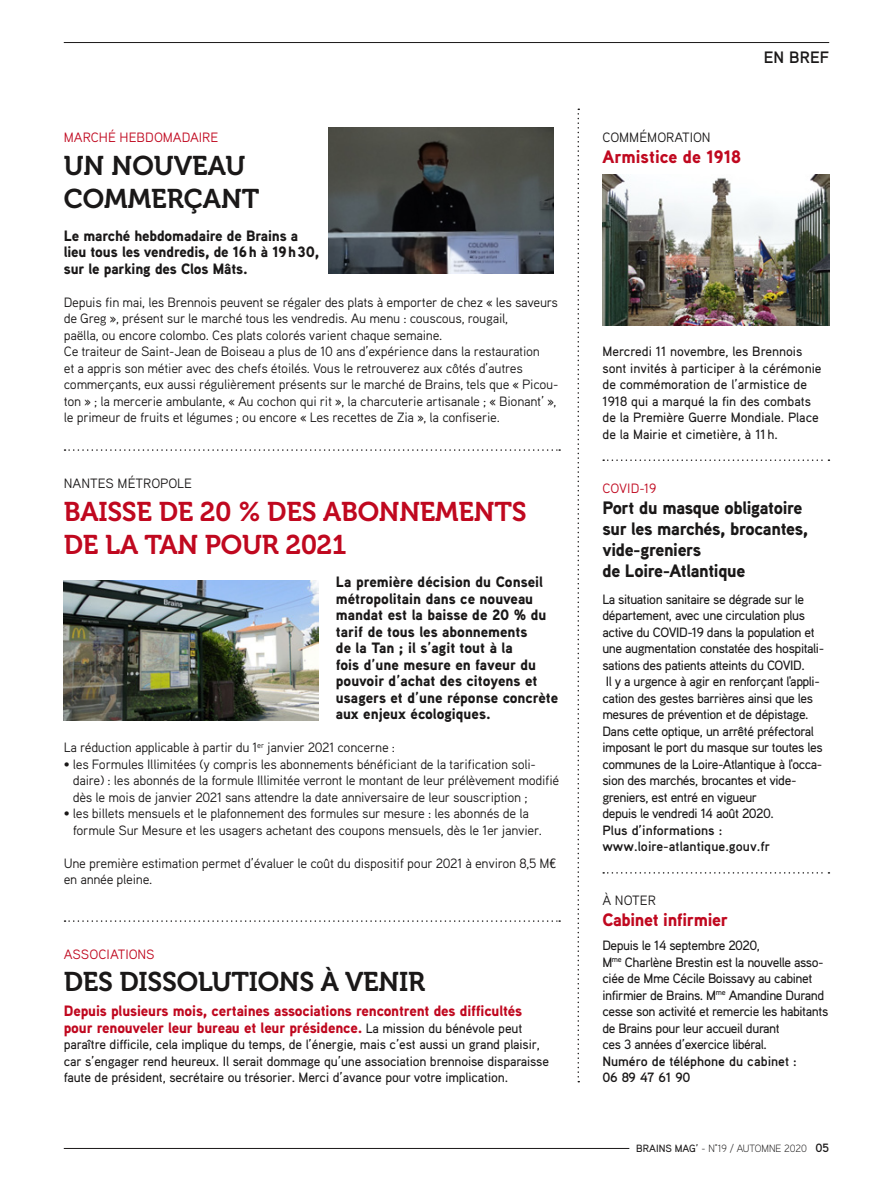
<style>
.page{position:relative;width:893px;height:1191px;background:#fff}
.page>*{position:absolute;margin:0;border:0;box-sizing:border-box;transform-origin:0 0}
.t1{font:27px/33px "Museo 700";letter-spacing:-.005em;color:#1a1818}
.t2{font:27px/33px "Museo 700";letter-spacing:-.01em;color:#c0081f}
.t3{font:900 18px/21px "Aaux Pro";letter-spacing:-.02em;color:#1a1818}
.t4{font:900 18px "Aaux Pro";letter-spacing:-.02em;color:#c0081f}
.t5{font:900 18px "Aaux Pro";color:#c0081f}
.t6{font:700 16.5px "Aaux Pro";color:#1a1818}
.t7{font:900 15px/16.5px "Aaux Pro";color:#1a1818}
.t8{font:900 15px/16.5px "Aaux Pro";letter-spacing:-.01em;color:#c0081f}
.t9{font:13.5px/16.5px "Aaux Pro";letter-spacing:-.02em;color:#1a1818}
.t10{font:500 13.5px/16.5px "Aaux Pro";letter-spacing:-.03em;color:#1a1818}
.t11{font:500 13.5px/16.5px "Aaux Pro";letter-spacing:-.01em;color:#1a1818}
.t12{font:500 13.5px/16.5px "Aaux Pro";color:#1a1818}
.t13{font:700 13.5px/16.5px "Aaux Pro";color:#1a1818}
.t14{font:13.5px "Aaux Pro";color:#c0081f}
.t15{font:300 10.5px "Aaux Pro";letter-spacing:-.01em;color:#1a1818}
.s1{font-family:"Helvetica Neue LT";font-stretch:condensed}
.s2{font-weight:500;font-size:13.5px;color:#1a1818}
.s3{font-weight:500}
.s4{font-weight:700;font-size:12px}
</style>
<div class="page">
<hr style="left:64px;top:42px;width:765px;height:1px;background:#1a1818">
<svg style="left:603px;top:459px;width:226px;height:2px"></svg>
<svg style="left:603px;top:872px;width:226px;height:1px"></svg>
<svg style="left:65px;top:449px;width:495px;height:2px"></svg>
<svg style="left:65px;top:920px;width:495px;height:2px"></svg>
<svg style="left:577px;top:109px;width:2px;height:973px"></svg>
<img style="left:602px;top:175px;width:227px;height:151px">
<img style="left:64px;top:580px;width:255px;height:140px">
<img style="left:328px;top:127px;width:225px;height:147px">
<hr style="left:64px;top:1148px;width:565px;height:1px;background:#1a1818">
<p class="t14" style="left:64px;top:128px;width:10px">MARC</p>
<p class="t14" style="left:99px;top:128px;width:56px">HÉ HEBDOMADAIRE</p>
<h1 class="t1" style="left:64px;top:149px;width:197px">UN NOUVEAU<br>COMMERÇANT</h1>
<p class="t7" style="left:64px;top:227px;width:257px">Le marché hebdomadaire de Brains a lieu tous les vendredis, de 16h à 19h30, sur le parking des Clos Mâts.</p>
<p class="t9" style="left:64px;top:293px;width:496px">Depuis fin mai, les Brennois peuvent se régaler des plats à emporter de chez « les saveurs de Greg », présent sur le marché tous les vendredis. Au menu : couscous, rougail,<br>paëlla, ou encore colombo. Ces plats colorés varient chaque semaine.<br>Ce traiteur de Saint-Jean de Boiseau a plus de 10 ans d’expérience dans la restauration<br>et a appris son métier avec des chefs étoilés. Vous le retrouverez aux côtés d’autres commerçants, eux aussi régulièrement présents sur le marché de Brains, tels que « Picou&shy;ton » ; la mercerie ambulante, « Au cochon qui rit », la charcuterie artisanale ; « Bionant’ », le primeur de fruits et légumes ; ou encore « Les recettes de Zia », la confiserie.</p>
<p class="t9" style="left:64px;top:475px;width:10px">NANTES</p>
<p class="t9" style="left:118px;top:475px;width:10px">MÉTRO</p>
<p class="t9" style="left:160px;top:475px;width:31px">POLE</p>
<h1 class="t2" style="left:64px;top:496px;width:462px">BAISSE DE 20 % DES ABONNEMENTS<br>DE LA TAN POUR 2021</h1>
<p class="t7" style="left:336px;top:573px;width:224px">La première décision du Conseil métropolitain dans ce nouveau mandat est la baisse de 20 % du tarif de tous les abonnements<br>de la Tan ; il s’agit tout à la<br>fois d’une mesure en faveur du pouvoir d’achat des citoyens et usagers et d’une réponse concrète aux enjeux écologiques.</p>
<p class="t9" style="left:64px;top:739px;width:333px">La réduction applicable à partir du 1<sup>er</sup> janvier 2021 concerne :</p>
<p class="t9" style="left:73px;top:755px;width:488px;text-indent:-9px">• les Formules Illimitées (y compris les abonnements bénéficiant de la tarification soli&shy;daire) : les abonnés de la formule I llimitée verront le montant de leur prélèvement modifié dès le mois de janvier 2021 sans attendre la date anniversaire de leur souscription ;</p>
<p class="t9" style="left:73px;top:805px;width:471px;text-indent:-9px">• les billets mensuels et le plafonnement des formules sur mesure : les abonnés de la formule Sur Mesure et les usagers achetant des coupons mensuels, dès le 1er janvier.</p>
<p class="t9" style="left:64px;top:854px;width:494px">U ne première estimation permet d’évaluer le coût du dispositif pour 2021 à environ 8,5 M<span class="s1">€ </span>en année pleine.</p>
<p class="t14" style="left:64px;top:946px;width:9px">ASSOCIATIONS</p>
<h1 class="t1" style="left:64px;top:965px;width:363px">DES DISSOLUTIONS À VENIR</h1>
<p class="t8" style="left:64px;top:1002px;width:460px">Depuis plusieurs mois, certaines associations rencontrent des difficultés pour renouveler leur bureau et leur présidence. <span class="s2">La mission du bénévole peut</span></p>
<p class="t11" style="left:64px;top:1036px;width:487px">paraître difficile, cela implique du temps, de l’énergie, mais c’est aussi un grand plaisir, car s’engager rend heureux. Il serait dommage qu’une association brennoise disparaisse faute de président, secrétaire ou trésorier. Merci d’avance pour votre implication.</p>
<p class="t6" style="left:764px;top:47px;width:63px">en bref</p>
<p class="t9" style="left:602px;top:128px;width:10px">COMMÉMORATION</p>
<h2 class="t5" style="left:602px;top:145px;width:140px">Armistice de 1918</h2>
<p class="t12" style="left:602px;top:343px;width:221px">Mercredi 11 novembre, les Brennois sont invités à participer à la cérémonie de commémoration de l’armistice de 1918 qui a marqué la fin des combats de la Première Guerre Mondiale. Place de la Mairie et cimetière, à 11h.</p>
<p class="t14" style="left:602px;top:479px;width:55px">COVID-19</p>
<h2 class="t3" style="left:602px;top:496px;width:207px">Port du masque obligatoire sur les marchés, brocantes, vide-greniers<br>de Loire-Atlantique</h2>
<p class="t10" style="left:602px;top:590px;width:223px">La situation sanitaire se dégrade sur le département, avec une circulation plus active du COVID-19 dans la population et une augmentation constatée des hospitali&shy;sations des patients atteints du COVID.<br>Il y a urgence à agir en renforçant l'appli&shy;cation des gestes barrières ainsi que les mesures de prévention et de dépistage.<br>Dans cette optique, un arrêté préfectoral imposant le port du masque sur toutes les communes de la Loire-Atlantique à l'occa&shy;sion des marchés, brocantes et vide&shy;greniers, est entré en vigueur<br>depuis le vendredi 14 août 2020.</p>
<p class="t13" style="left:602px;top:821px;width:169px">Plus d’informations : www.loire-atlantique.gouv.fr</p>
<p class="t9" style="left:602px;top:892px;width:22px">à NOTER</p>
<h2 class="t4" style="left:602px;top:908px;width:127px">Cabinet infirmier</h2>
<p class="t10" style="left:602px;top:937px;width:227px">Depuis le 14 septembre 2020,<br>M<sup>me</sup> Charlène Brestin est la nouvelle asso&shy;ciée de Mme Cécile Boissavy au cabinet infirmier de Brains. M<sup>me</sup> Amandine Durand cesse son activité et remercie les habitants de Brains pour leur accueil durant<br>ces 3 années d’exercice libéral.</p>
<p class="t13" style="left:602px;top:1052px;width:196px">Numéro de téléphone du cabinet :<br>06 89 47 61 90</p>
<p class="t15" style="left:636px;top:1141px;width:194px"><span class="s3">BRAINS MAG’</span> - N°19 / AUTOMNE 2020 <span class="s4">05</span></p>
</div>
